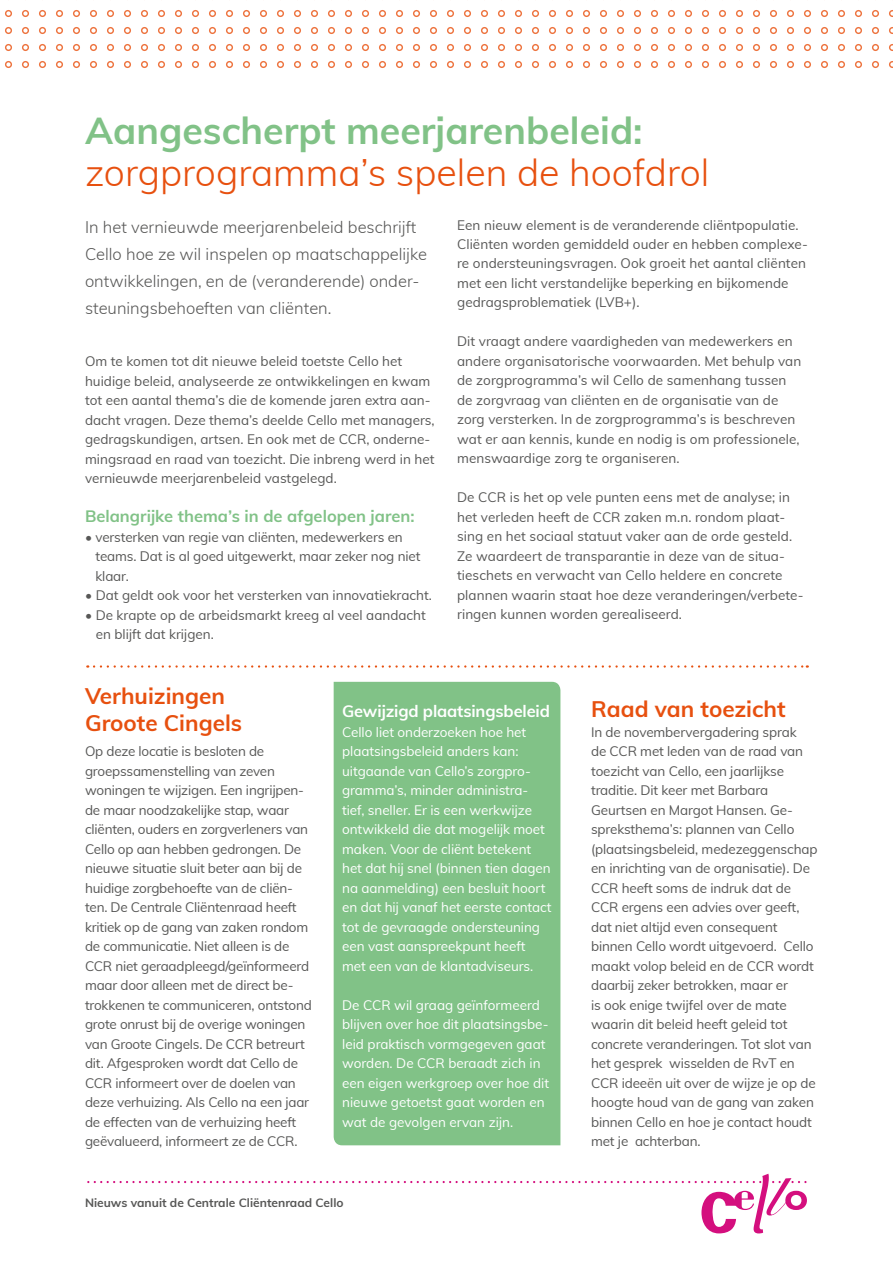
<style>
.page{position:relative;width:893px;height:1263px;background:#fff}
.page>*{position:absolute;margin:0;border:0;box-sizing:border-box;transform-origin:0 0}
.t1{font:300 37.5px "Muli";color:#e7500f}
.t2{font:700 37.5px "Muli";color:#81c287}
.t3{font:700 22.5px/27px "Muli";color:#e7500f}
.t4{font:300 16.5px/27px "Muli";color:#575756}
.t5{font:700 16.5px "Muli";color:#81c287}
.t6{font:700 16.5px "Muli";letter-spacing:-.01em;color:#fff}
.t7{font:13.5px/19.5px "Muli";letter-spacing:-.01em;color:#575756}
.t8{font:13.5px/19.5px "Muli";letter-spacing:-.005em;color:#fff}
.t9{font:700 12px "Muli";color:#575756}
</style>
<div class="page">
<svg style="left:5px;top:10px;width:888px;height:58px"></svg>
<svg style="left:87px;top:1174px;width:720px;height:59px"></svg>
<svg style="left:94px;top:665px;width:714px;height:3px"></svg>
<div style="left:334px;top:682px;width:226px;height:463px;background:#81c287"></div>
<h1 class="t2" style="left:85px;top:103px;width:559px">Aangescherpt meerjarenbeleid:</h1>
<h1 class="t1" style="left:85px;top:145px;width:626px">zorgprogramma’s spelen de hoofdrol</h1>
<p class="t4" style="left:85px;top:213px;width:344px">In het vernieuwde meerjarenbeleid beschrijft Cello hoe ze wil inspelen op maatschappelijke ontwikkelingen, en de (veranderende) onder&shy;steuningsbehoeften van cliënten.</p>
<p class="t7" style="left:85px;top:351px;width:351px">Om te komen tot dit nieuwe beleid toetste Cello het huidige beleid, analyseerde ze ontwikkelingen en kwam tot een aantal thema’s die de komende jaren extra aan&shy;dacht vragen. Deze thema’s deelde Cello met managers, gedragskundigen, artsen. En ook met de CCR, onderne&shy;mingsraad en raad van toezicht. Die inbreng werd in het vernieuwde meerjarenbeleid vastgelegd.</p>
<p class="t5" style="left:85px;top:504px;width:331px">Belangrijke thema’s in de afgelopen jaren:</p>
<p class="t7" style="left:95px;top:526px;width:326px;text-indent:-10px">• versterken van regie van cliënten, medewerkers en teams. Dat is al goed uitgewerkt, maar zeker nog niet klaar.</p>
<p class="t7" style="left:85px;top:585px;width:349px">• Dat geldt ook voor het versterken van innovatiekracht.</p>
<p class="t7" style="left:96px;top:604px;width:332px;text-indent:-11px">• De krapte op de arbeidsmarkt kreeg al veel aandacht en blijft dat krijgen.</p>
<p class="t7" style="left:457px;top:214px;width:352px">Een nieuw element is de veranderende cliëntpopulatie.<br>Cliënten worden gemiddeld ouder en hebben complexe&shy;re ondersteuningsvragen. Ook groeit het aantal cliënten met een licht verstandelijke beperking en bijkomende gedragsproblematiek (LVB+).</p>
<p class="t7" style="left:457px;top:331px;width:346px">Dit vraagt andere vaardigheden van medewerkers en andere organisatorische voorwaarden. Met behulp van de zorgprogramma’s wil Cello de samenhang tussen de zorgvraag van cliënten en de organisatie van de zorg versterken. In de zorgprogramma’s is beschreven wat er aan kennis, kunde en nodig is om professionele, menswaardige zorg te organiseren.</p>
<p class="t7" style="left:457px;top:487px;width:348px">De CCR is het op vele punten eens met de analyse; in het verleden heeft de CCR zaken m.n. rondom plaat&shy;sing en het sociaal statuut vaker aan de orde gesteld.<br>Ze waardeert de transparantie in deze van de situa&shy;tieschets en verwacht van Cello heldere en concrete plannen waarin staat hoe deze veranderingen/verbete&shy;ringen kunnen worden gerealiseerd.</p>
<h2 class="t3" style="left:85px;top:682px;width:159px">Verhuizingen<br>Groote Cingels</h2>
<p class="t7" style="left:85px;top:741px;width:228px">Op deze locatie is besloten de groepssamenstelling van zeven woningen te wijzigen. Een ingrijpen&shy;de maar noodzakelijke stap, waar cliënten, ouders en zorgverleners van Cello op aan hebben gedrongen. De nieuwe situatie sluit beter aan bij de huidige zorgbehoefte van de cliën&shy;ten. De Centrale Cliëntenraad heeft kritiek op de gang van zaken rondom de communicatie. Niet alleen is de CCR niet geraadpleegd/geïnformeerd maar door alleen met de direct be&shy;trokkenen te communiceren, ontstond grote onrust bij de overige woningen van Groote Cingels. De CCR betreurt dit. Afgesproken wordt dat Cello de CCR informeert over de doelen van deze verhuizing. Als Cello na een jaar de effecten van de verhuizing heeft geëvalueerd, informeert ze de CCR.</p>
<p class="t6" style="left:342px;top:699px;width:209px">Gewijzigd plaatsingsbeleid</p>
<p class="t8" style="left:342px;top:721px;width:211px">Cello liet onderzoeken hoe het plaatsingsbeleid anders kan: uitgaande van Cello’s zorgpro&shy;gramma’s, minder administra&shy;tief, sneller. Er is een werkwijze ontwikkeld die dat mogelijk moet maken. Voor de cliënt betekent het dat hij snel (binnen tien dagen na aanmelding) een besluit hoort en dat hij vanaf het eerste contact tot de gevraagde ondersteuning een vast aanspreekpunt heeft met een van de klantadviseurs.</p>
<p class="t8" style="left:342px;top:994px;width:208px">De CCR wil graag geïnformeerd blijven over hoe dit plaatsingsbe&shy;leid praktisch vormgegeven gaat worden. De CCR beraadt zich in een eigen werkgroep over hoe dit nieuwe getoetst gaat worden en wat de gevolgen ervan zijn.</p>
<p class="t9" style="left:85px;top:1194px;width:260px">Nieuws vanuit de Centrale Cliëntenraad Cello</p>
<h2 class="t3" style="left:591px;top:694px;width:196px">Raad van toezicht</h2>
<p class="t7" style="left:591px;top:721px;width:228px">In de novembervergadering sprak<br>de CCR met leden van de raad van toezicht van Cello, een jaarlijkse traditie. Dit keer met Barbara<br>Geurtsen en Margot Hansen. Ge&shy;spreksthema’s: plannen van Cello (plaatsingsbeleid, medezeggenschap en inrichting van de organisatie). De<br>CCR heeft soms de indruk dat de<br>CCR ergens een advies over geeft, dat niet altijd even consequent binnen Cello wordt uitgevoerd. Cello maakt volop beleid en de CCR wordt daarbij zeker betrokken, maar er<br>is ook enige twijfel over de mate waarin dit beleid heeft geleid tot concrete veranderingen. Tot slot van het gesprek wisselden de RvT en<br>CCR ideeën uit over de wijze je op de hoogte houd van de gang van zaken binnen Cello en hoe je contact houdt met je achterban.</p>
</div>
